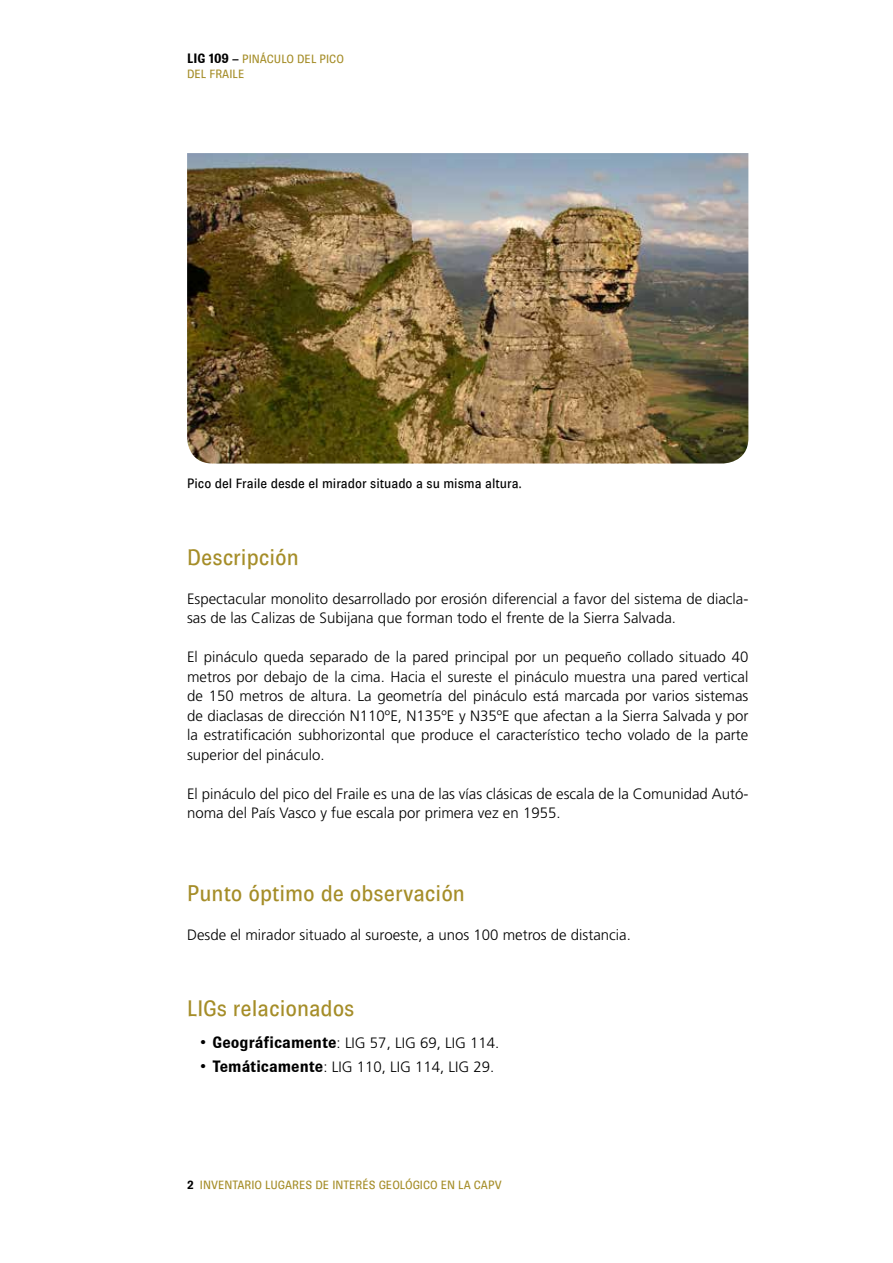
<style>
.page{position:relative;width:893px;height:1263px;background:#fff}
.page>*{position:absolute;margin:0;border:0;box-sizing:border-box;transform-origin:0 0}
.t1{font:22.5px "Brown";color:#a58d28}
.t2{font:300 15px/19.5px "Frutiger";color:#000}
.t3{font:13.5px "Brown";color:#000}
.t4{font:12px/15px "Brown";color:#a58d28}
.s1{font-weight:700;font-size:13.5px;color:#000}
.s2{color:#000}
.s3{font-family:"Brown";font-weight:700;font-size:16.5px}
.s4{font-weight:700;color:#000}
</style>
<div class="page">
<img style="left:187px;top:153px;width:561px;height:310px">
<p class="t4" style="left:187px;top:52px;width:158px"><span class="s1">LIG 109</span> <span class="s2">–</span> Pináculo del Pico del Fraile</p>
<p class="t3" style="left:187px;top:476px;width:336px">Pico del Fraile desde el mirador situado a su misma altura.</p>
<h1 class="t1" style="left:187px;top:544px;width:113px">Descripción</h1>
<p class="t2" style="left:187px;top:589px;width:563px">Espectacular monolito desarrollado por erosión diferencial a favor del sistema de diacla&shy;sas de las Calizas de Subijana que forman todo el frente de la Sierra Salvada.</p>
<p class="t2" style="left:187px;top:647px;width:563px;text-align:justify">El pináculo queda separado de la pared principal por un pequeño collado situado 40 metros por debajo de la cima. Hacia el sureste el pináculo muestra una pared vertical de 150 metros de altura. La geometría del pináculo está marcada por varios sistemas de diaclasas de dirección N110ºE, N135ºE y N35ºE que afectan a la Sierra Salvada y por la estratificación subhorizontal que produce el característico techo volado de la parte superior del pináculo.</p>
<p class="t2" style="left:187px;top:784px;width:563px">El pináculo del pico del Fraile es una de las vías clásicas de escala de la Comunidad Autó&shy;noma del País Vasco y fue escala por primera vez en 1955.</p>
<h1 class="t1" style="left:187px;top:880px;width:279px">Punto óptimo de observación</h1>
<p class="t2" style="left:187px;top:925px;width:445px">Desde el mirador situado al suroeste, a unos 100 metros de distancia.</p>
<h1 class="t1" style="left:187px;top:996px;width:169px">LIGs relacionados</h1>
<p class="t2" style="left:200px;top:1033px;width:301px"><span class="s3">• Geográficamente</span>: LIG 57, LIG 69, LIG 114.</p>
<p class="t2" style="left:200px;top:1057px;width:296px"><span class="s3">• Temáticamente</span>: LIG 110, LIG 114, LIG 29.</p>
<p class="t4" style="left:187px;top:1177px;width:316px"><span class="s4">2</span> INVENTARIO LUGARES DE INTERÉS GEOLÓGICO EN LA CAPV</p>
</div>
